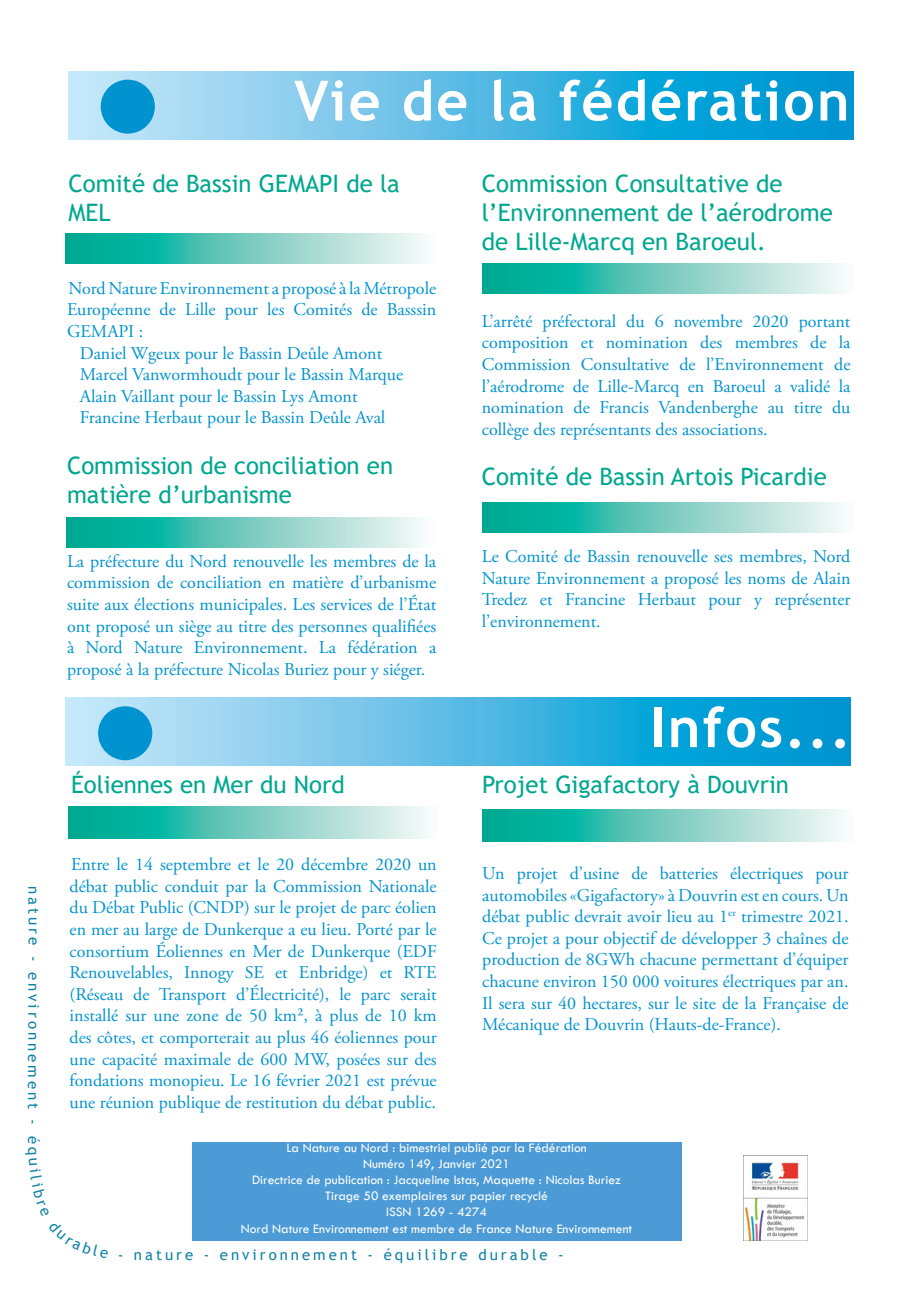
<style>
.page{position:relative;width:919px;height:1289px;background:#fff}
.page>*{position:absolute;margin:0;border:0;box-sizing:border-box;transform-origin:0 0}
.t1{font:75px "Zapf Dingbats";color:#0093d0}
.t2{font:700 55.5px "Trebuchet MS";letter-spacing:.04em;color:#fff}
.t3{font:24px/28.8px "Trebuchet MS";color:#00a78f}
.t4{font:18px/21.6px "Adobe Garamond Pro";color:#0093d0;text-align:justify}
.t5{font:15px "Trebuchet MS";letter-spacing:.2em;color:#0d82a6}
.t6{font:500 13.5px/16.2px "Tw Cen";color:#fff;text-align:center}
.s1{color:#0093d0}
</style>
<div class="page">
<svg style="left:482px;top:809px;width:362px;height:32px;background:#6bccbf"></svg>
<svg style="left:65px;top:697px;width:785px;height:68px;background:#56bce4"></svg>
<svg style="left:482px;top:264px;width:362px;height:29px;background:#6bccbf"></svg>
<svg style="left:65px;top:234px;width:360px;height:30px;background:#6bccbf"></svg>
<svg style="left:69px;top:806px;width:359px;height:32px;background:#6bccbf"></svg>
<svg style="left:67px;top:518px;width:356px;height:29px;background:#6bccbf"></svg>
<svg style="left:68px;top:71px;width:785px;height:68px;background:#56bce4"></svg>
<div style="left:192px;top:1142px;width:489px;height:98px;background:#4c9bd6"></div>
<img style="left:743px;top:1155px;width:64px;height:85px">
<svg style="left:482px;top:503px;width:362px;height:29px;background:#6bccbf"></svg>
<p class="t5" style="left:43px;top:886px;width:240px;rotate:90deg">nature - environnement -</p>
<h2 class="t2" style="left:98px;top:66px;width:753px"><span class="s1">●</span> Vie de la fédération</h2>
<h3 class="t3" style="left:68px;top:169px;width:333px">Comité de Bassin GEMAPI de la<br>MEL</h3>
<p class="t4" style="left:68px;top:278px;width:369px">Nord Nature Environnement a proposé à la Métropole</p>
<p class="t4" style="left:67px;top:299px;width:371px">Européenne de Lille pour les Comités de Basssin</p>
<p class="t4" style="left:67px;top:321px;width:78px">GEMAPI :</p>
<p class="t4" style="left:80px;top:343px;width:304px">Daniel Wgeux pour le Bassin Deûle Amont</p>
<p class="t4" style="left:80px;top:364px;width:325px">Marcel Vanwormhoudt pour le Bassin Marque</p>
<p class="t4" style="left:80px;top:386px;width:279px">Alain Vaillant pour le Bassin Lys Amont</p>
<p class="t4" style="left:80px;top:407px;width:307px">Francine Herbaut pour le Bassin Deûle Aval</p>
<h3 class="t3" style="left:67px;top:451px;width:327px">Commission de conciliation en matière d’urbanisme</h3>
<p class="t4" style="left:67px;top:551px;width:371px">La préfecture du Nord renouvelle les membres de la commission de conciliation en matière d’urbanisme suite aux élections municipales. Les services de l’État ont proposé un siège au titre des personnes qualifiées à Nord Nature Environnement. La fédération a proposé à la préfecture Nicolas Buriez pour y siéger.</p>
<h3 class="t3" style="left:482px;top:169px;width:352px">Commission Consultative de l’Environnement de l’aérodrome de Lille-Marcq en Baroeul.</h3>
<p class="t4" style="left:482px;top:311px;width:370px">L’arrêté préfectoral du 6 novembre 2020 portant composition et nomination des membres de la Commission Consultative de l’Environnement de l’aérodrome de Lille-Marcq en Baroeul a validé la nomination de Francis Vandenberghe au titre du collège des représentants des associations.</p>
<h3 class="t3" style="left:482px;top:462px;width:346px">Comité de Bassin Artois Picardie</h3>
<p class="t4" style="left:482px;top:546px;width:370px">Le Comité de Bassin renouvelle ses membres, Nord Nature Environnement a proposé les noms de Alain Tredez et Francine Herbaut pour y représenter l’environnement.</p>
<h1 class="t1" style="left:95px;top:697px;width:61px">●</h1>
<h2 class="t2" style="left:650px;top:692px;width:202px">Infos...</h2>
<h3 class="t3" style="left:71px;top:770px;width:275px">Éoliennes en Mer du Nord</h3>
<p class="t4" style="left:70px;top:854px;width:368px">Entre le 14 septembre et le 20 décembre 2020 un débat public conduit par la Commission Nationale du Débat Public (CNDP) sur le projet de parc éolien en mer au large de Dunkerque a eu lieu. Porté par le consortium Éoliennes en Mer de Dunkerque (EDF Renouvelables, Innogy SE et Enbridge) et RTE (Réseau de Transport d’Électricité), le parc serait installé sur une zone de 50 km², à plus de 10 km des côtes, et comporterait au plus 46 éoliennes pour une capacité maximale de 600 MW, posées sur des fondations monopieu. Le 16 février 2021 est prévue une réunion publique de restitution du débat public.</p>
<h3 class="t3" style="left:482px;top:770px;width:308px">Projet Gigafactory à Douvrin</h3>
<p class="t4" style="left:482px;top:863px;width:368px">Un projet d’usine de batteries électriques pour automobiles «Gigafactory» à Douvrin est en cours. Un débat public devrait avoir lieu au 1<sup>er</sup> trimestre 2021.<br>Ce projet a pour objectif de développer 3 chaînes de production de 8GWh chacune permettant d’équiper chacune environ 150 000 voitures électriques par an.<br>Il sera sur 40 hectares, sur le site de la Française de Mécanique de Douvrin (Hauts-de-France).</p>
<p class="t6" style="left:241px;top:1139px;width:393px">La Nature au Nord : bimestriel publié par la Fédération<br>Numéro 149, Janvier 2021<br>Directrice de publication : Jacqueline Istas, Maquette : Nicolas Buriez Tirage 50 exemplaires sur papier recyclé<br>ISSN 1269 - 4274<br>Nord Nature Environnement est membre de France Nature Environnement</p>
<p class="t5" style="left:134px;top:1245px;width:431px">nature - environnement - équilibre durable -</p>
</div>
